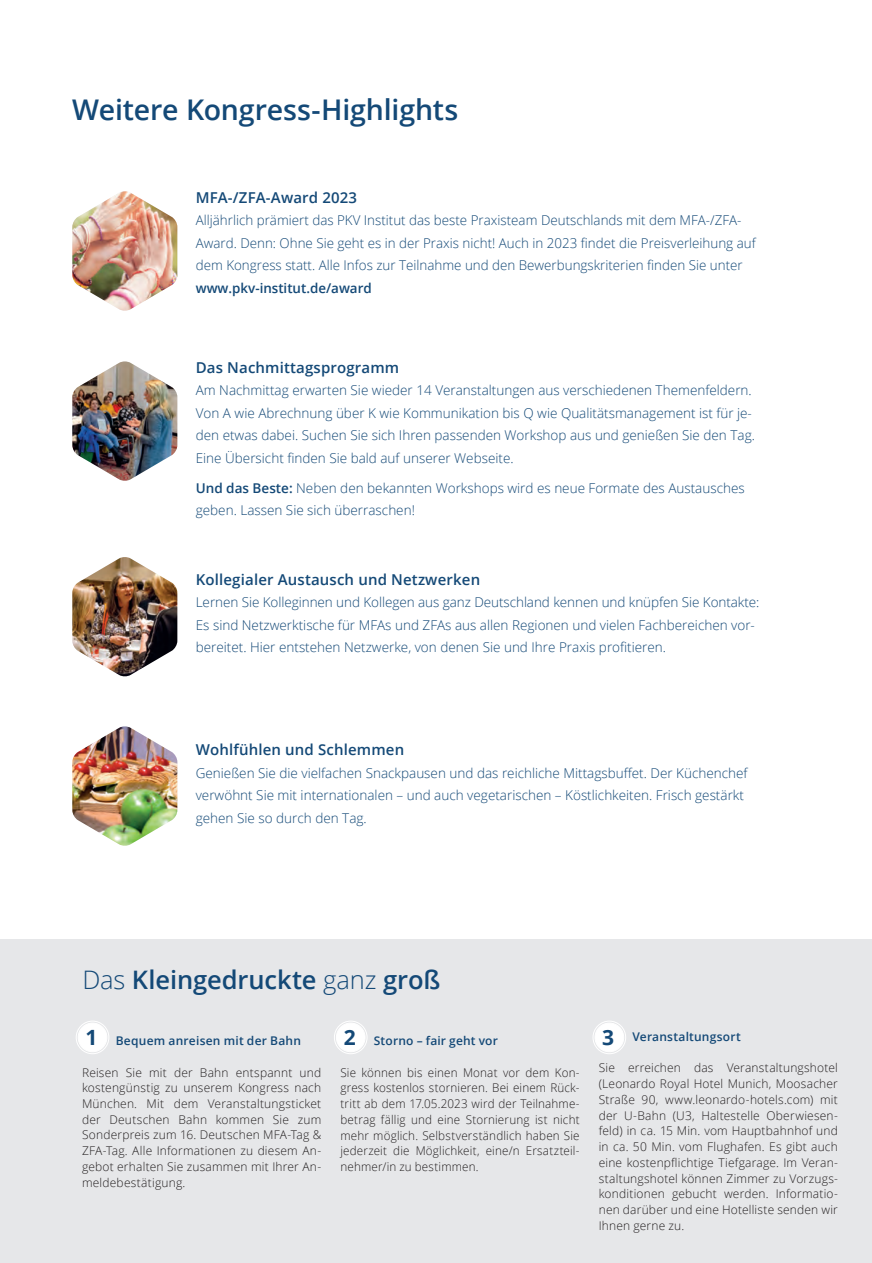
<style>
.page{position:relative;width:872px;height:1263px;background:#fff}
.page>*{position:absolute;margin:0;border:0;box-sizing:border-box;transform-origin:0 0}
.Fließtext_os{font:600 28.5px "Open Sans";letter-spacing:-.005em;color:#144977}
.Fließtext_os-2{font:600 25.5px "Open Sans";letter-spacing:-.005em;color:#144977}
.Expertentexte{font:700 21px "Open Sans";color:#144977}
._003_intextheadline{font:600 15px "Open Sans";letter-spacing:.01em;color:#144977}
._001_fliesstext{font:300 13.5px/22.5px "Open Sans";color:#144977}
.Text_Kleingedrucktes{font:300 12px/15.8px "Open Sans";letter-spacing:.015em;color:#231f20;text-align:justify}
.Fließtext_os-3{font:600 12px "Open Sans";letter-spacing:.015em;color:#144977}
.Text_Kleingedrucktes-2{font:600 12px "Open Sans";letter-spacing:.015em;color:#144977}
.s1{font-weight:600}
.s2{font-weight:300}
</style>
<div class="page">
<div style="left:0;top:939px;width:872px;height:324px;background:#e6e7e9"></div>
<div style="left:78px;top:1023px;width:29px;height:29px;background:#fff;border-radius:50%"></div>
<div style="left:76px;top:1020px;width:33px;height:34px;border:1px solid #fff;border-radius:50%"></div>
<div style="left:78px;top:1022px;width:29px;height:30px;border:1px solid #fff;border-radius:50%"></div>
<div style="left:336px;top:1023px;width:29px;height:29px;background:#fff;border-radius:50%"></div>
<div style="left:334px;top:1020px;width:33px;height:34px;border:1px solid #fff;border-radius:50%"></div>
<div style="left:336px;top:1022px;width:29px;height:30px;border:1px solid #fff;border-radius:50%"></div>
<div style="left:595px;top:1023px;width:28px;height:29px;background:#fff;border-radius:50%"></div>
<div style="left:592px;top:1020px;width:34px;height:34px;border:1px solid #fff;border-radius:50%"></div>
<div style="left:594px;top:1022px;width:30px;height:30px;border:1px solid #fff;border-radius:50%"></div>
<img style="left:72px;top:557px;width:105px;height:120px">
<img style="left:72px;top:361px;width:105px;height:120px">
<img style="left:72px;top:726px;width:105px;height:120px">
<img style="left:72px;top:191px;width:105px;height:120px">
<p class="Fließtext_os" style="left:72px;top:90px;width:387px">Weitere Kongress-Highlights</p>
<p class="_003_intextheadline" style="left:196px;top:187px;width:163px">MFA-/ZFA-Award 2023</p>
<p class="_001_fliesstext" style="left:196px;top:209px;width:561px">Alljährlich prämiert das PKV Institut das beste Praxisteam Deutschlands mit dem MFA-/ZFA-Award. Denn: Ohne Sie geht es in der Praxis nicht! Auch in 2023 findet die Preisverleihung auf dem Kongress statt. Alle Infos zur Teilnahme und den Bewerbungskriterien finden Sie unter <span class="s1">www.pkv-institut.de/award</span></p>
<p class="_003_intextheadline" style="left:196px;top:357px;width:205px">Das Nachmittagsprogramm</p>
<p class="_001_fliesstext" style="left:196px;top:379px;width:560px">Am Nachmittag erwarten Sie wieder 14 Veranstaltungen aus verschiedenen Themenfeldern.<br>Von A wie Abrechnung über K wie Kommunikation bis Q wie Qualitätsmanagement ist für je&shy;den etwas dabei. Suchen Sie sich Ihren passenden Workshop aus und genießen Sie den Tag.<br>Eine Übersicht finden Sie bald auf unserer Webseite.</p>
<p class="_001_fliesstext" style="left:196px;top:476px;width:550px"><span class="s1">Und das Beste:</span> Neben den bekannten Workshops wird es neue Formate des Austausches geben. Lassen Sie sich überraschen!</p>
<p class="_003_intextheadline" style="left:196px;top:569px;width:286px">Kollegialer Austausch und Netzwerken</p>
<p class="_001_fliesstext" style="left:196px;top:591px;width:565px">Lernen Sie Kolleginnen und Kollegen aus ganz Deutschland kennen und knüpfen Sie Kontakte:<br>Es sind Netzwerktische für MFAs und ZFAs aus allen Regionen und vielen Fachbereichen vor&shy;bereitet. Hier entstehen Netzwerke, von denen Sie und Ihre Praxis profitieren.</p>
<p class="_003_intextheadline" style="left:196px;top:739px;width:210px">Wohlfühlen und Schlemmen</p>
<p class="_001_fliesstext" style="left:196px;top:761px;width:553px">Genießen Sie die vielfachen Snackpausen und das reichliche Mittagsbuffet. Der Küchenchef verwöhnt Sie mit internationalen – und auch vegetarischen – Köstlichkeiten. Frisch gestärkt gehen Sie so durch den Tag.</p>
<p class="Fließtext_os-2" style="left:82px;top:962px;width:360px"><span class="s2">Das</span> Kleingedruckte <span class="s2">ganz</span> groß</p>
<p class="Expertentexte" style="left:85px;top:1023px;width:13px">1</p>
<p class="Fließtext_os-3" style="left:116px;top:1032px;width:187px">Bequem anreisen mit der Bahn</p>
<p class="Text_Kleingedrucktes" style="left:82px;top:1064px;width:241px">Reisen Sie mit der Bahn entspannt und kostengünstig zu unserem Kongress nach München. Mit dem Veranstaltungsticket der Deutschen Bahn kommen Sie zum Sonderpreis zum 16. Deutschen MFA-Tag &amp; ZFA-Tag. Alle Informationen zu diesem An&shy;gebot erhalten Sie zusammen mit Ihrer An&shy;meldebestätigung.</p>
<p class="Expertentexte" style="left:344px;top:1023px;width:13px">2</p>
<p class="Fließtext_os-3" style="left:374px;top:1032px;width:126px">Storno – fair geht vor</p>
<p class="Text_Kleingedrucktes" style="left:340px;top:1064px;width:241px">Sie können bis einen Monat vor dem Kon&shy;gress kostenlos stornieren. Bei einem Rück&shy;tritt ab dem 17.05.2023 wird der Teilnahme&shy;betrag fällig und eine Stornierung ist nicht mehr möglich. Selbstverständlich haben Sie jederzeit die Möglichkeit, eine/n Ersatzteil&shy;nehmer/in zu bestimmen.</p>
<p class="Expertentexte" style="left:602px;top:1023px;width:13px">3</p>
<p class="Text_Kleingedrucktes-2" style="left:632px;top:1028px;width:110px">Veranstaltungsort</p>
<p class="Text_Kleingedrucktes" style="left:599px;top:1060px;width:241px">Sie erreichen das Veranstaltungshotel (Leonardo Royal Hotel Munich, Moosacher Straße 90, www.leonardo-hotels.com) mit der U-Bahn (U3, Haltestelle Oberwiesen&shy;feld) in ca. 15 Min. vom Hauptbahnhof und in ca. 50 Min. vom Flughafen. Es gibt auch eine kostenpflichtige Tiefgarage. Im Veran&shy;staltungshotel können Zimmer zu Vorzugs&shy;konditionen gebucht werden. Informatio&shy;nen darüber und eine Hotelliste senden wir Ihnen gerne zu.</p>
</div>
